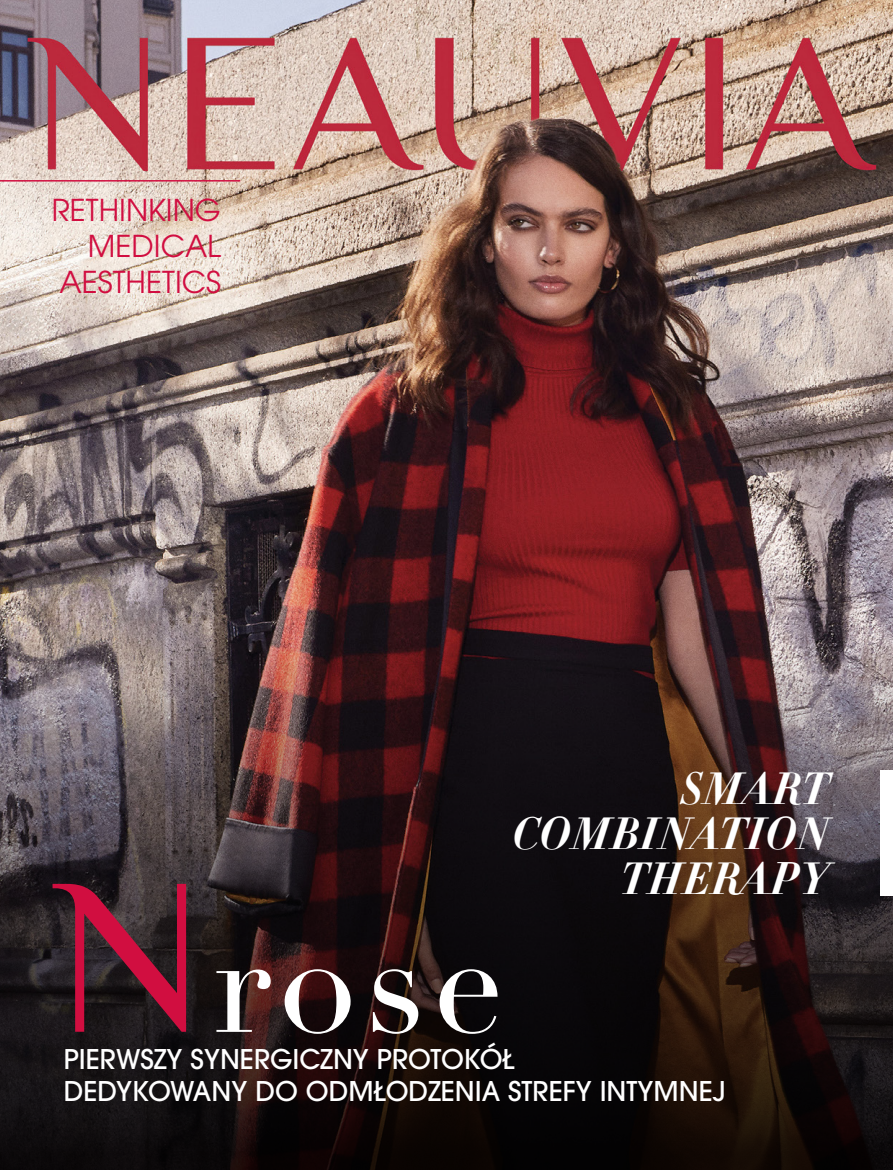
<style>
.page{position:relative;width:893px;height:1170px;background:#fff}
.page>*{position:absolute;margin:0;border:0;box-sizing:border-box;transform-origin:0 0}
.t1{font:45px "Didot HTF B06 Bold Ital";color:#fff}
.t2{font:30px "ITC Avant Garde Pro";color:#d10e40}
.t3{font:500 27px "ITC Avant Garde Pro";color:#fff}
</style>
<div class="page">
<img style="left:0;top:0;width:893px;height:585px">
<svg style="left:0;top:585px;width:893px;height:584px;background:#362627"></svg>
<div style="left:880px;top:770px;width:13px;height:125px;background:#fff"></div>
<hr style="left:0;top:180px;width:240px;height:1px;background:#d10e40">
<svg style="left:53px;top:883px;width:133px;height:148px;background:#5a1c2d"></svg>
<svg style="left:216px;top:969px;width:55px;height:62px"></svg>
<svg style="left:285px;top:969px;width:66px;height:64px"></svg>
<svg style="left:373px;top:969px;width:45px;height:64px"></svg>
<svg style="left:440px;top:969px;width:57px;height:64px"></svg>
<p class="t2" style="left:52px;top:191px;width:171px">RETHINKING</p>
<p class="t2" style="left:88px;top:227px;width:135px">MEDICAL</p>
<p class="t2" style="left:60px;top:263px;width:163px">AESTHETICS</p>
<p class="t1" style="left:680px;top:759px;width:150px">SMART</p>
<p class="t1" style="left:512px;top:804px;width:318px">COMBINATION</p>
<p class="t1" style="left:621px;top:849px;width:210px">THERAPY</p>
<p class="t3" style="left:64px;top:1041px;width:452px">PIERWSZY SYNERGICZNY PROTOKÓŁ</p>
<p class="t3" style="left:64px;top:1073px;width:664px">DEDYKOWANY DO ODMŁODZENIA STREFY INTYMNEJ</p>
</div>
